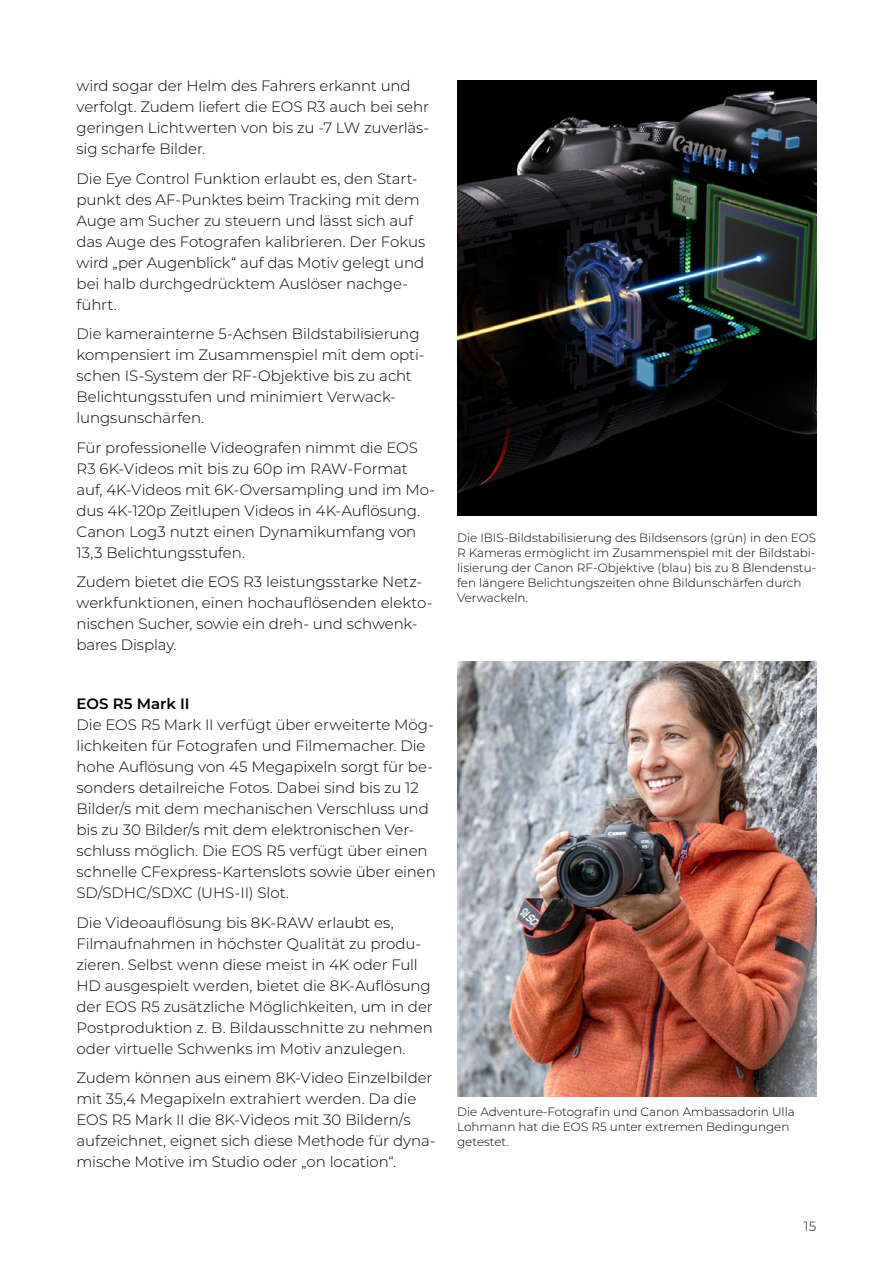
<style>
.page{position:relative;width:893px;height:1263px;background:#fff}
.page>*{position:absolute;margin:0;border:0;box-sizing:border-box;transform-origin:0 0}
.Body{font:300 15px/21px "Montserrat";letter-spacing:-.005em;color:#000}
.t1{font:13.5px "Montserrat";color:#565656}
.BU{font:300 12px/15px "Montserrat";color:#000}
.s1{font-weight:600}
</style>
<div class="page">
<img style="left:457px;top:661px;width:359px;height:435px">
<img style="left:457px;top:81px;width:359px;height:435px">
<p class="Body" style="left:77px;top:75px;width:354px">wird sogar der Helm des Fahrers erkannt und verfolgt. Zudem liefert die EOS R3 auch bei sehr geringen Lichtwerten von bis zu -7 LW zuverläs&shy;sig scharfe Bilder.</p>
<p class="Body" style="left:77px;top:167px;width:350px">Die Eye Control Funktion erlaubt es, den Start&shy;punkt des AF-Punktes beim Tracking mit dem Auge am Sucher zu steuern und lässt sich auf das Auge des Fotografen kalibrieren. Der Fokus wird „per Augenblick“ auf das Motiv gelegt und bei halb durchgedrücktem Auslöser nachge&shy;führt.</p>
<p class="Body" style="left:77px;top:323px;width:350px">Die kamerainterne 5-Achsen Bildstabilisierung kompensiert im Zusammenspiel mit dem opti&shy;schen IS-System der RF-Objektive bis zu acht Belichtungsstufen und minimiert Verwack&shy;lungsunschärfen.</p>
<p class="Body" style="left:77px;top:436px;width:360px">Für professionelle Videografen nimmt die EOS R3 6K-Videos mit bis zu 60p im RAW-Format auf, 4K-Videos mit 6K-Oversampling und im Mo&shy;dus 4K-120p Zeitlupen Videos in 4K-Auflösung.<br>Canon Log3 nutzt einen Dynamikumfang von 13,3 Belichtungsstufen.</p>
<p class="Body" style="left:77px;top:571px;width:358px">Zudem bietet die EOS R3 leistungsstarke Netz&shy;werkfunktionen, einen hochauflösenden elekto&shy;nischen Sucher, sowie ein dreh- und schwenk&shy;bares Display.</p>
<p class="Body" style="left:77px;top:693px;width:361px"><span class="s1">EOS R5 Mark II<br></span>Die EOS R5 Mark II verfügt über erweiterte Mög&shy;lichkeiten für Fotografen und Filmemacher. Die hohe Auflösung von 45 Megapixeln sorgt für be&shy;sonders detailreiche Fotos. Dabei sind bis zu 12<br>Bilder/s mit dem mechanischen Verschluss und bis zu 30 Bilder/s mit dem elektronischen Ver&shy;schluss möglich. Die EOS R5 verfügt über einen schnelle CFexpress-Kartenslots sowie über einen SD/SDHC/SDXC (UHS-II) Slot.</p>
<p class="Body" style="left:77px;top:911px;width:358px">Die Videoauflösung bis 8K-RAW erlaubt es, Filmaufnahmen in höchster Qualität zu produ&shy;zieren. Selbst wenn diese meist in 4K oder Full HD ausgespielt werden, bietet die 8K-Auflösung der EOS R5 zusätzliche Möglichkeiten, um in der Postproduktion z. B. Bildausschnitte zu nehmen oder virtuelle Schwenks im Motiv anzulegen.</p>
<p class="Body" style="left:77px;top:1067px;width:361px">Zudem können aus einem 8K-Video Einzelbilder mit 35,4 Megapixeln extrahiert werden. Da die EOS R5 Mark II die 8K-Videos mit 30 Bildern/s aufzeichnet, eignet sich diese Methode für dyna&shy;mische Motive im Studio oder „on location“.</p>
<p class="BU" style="left:457px;top:530px;width:361px">Die IBIS-Bildstabilisierung des Bildsensors (grün) in den EOS R Kameras ermöglicht im Zusammenspiel mit der Bildstabi&shy;lisierung der Canon RF-Objektive (blau) bis zu 8 Blendenstu&shy;fen längere Belichtungszeiten ohne Bildunschärfen durch Verwackeln.</p>
<p class="BU" style="left:457px;top:1104px;width:339px">Die Adventure-Fotografin und Canon Ambassadorin Ulla<br>Lohmann hat die EOS R5 unter extremen Bedingungen getestet.</p>
<p class="t1" style="left:804px;top:1217px;width:14px">15</p>
</div>
